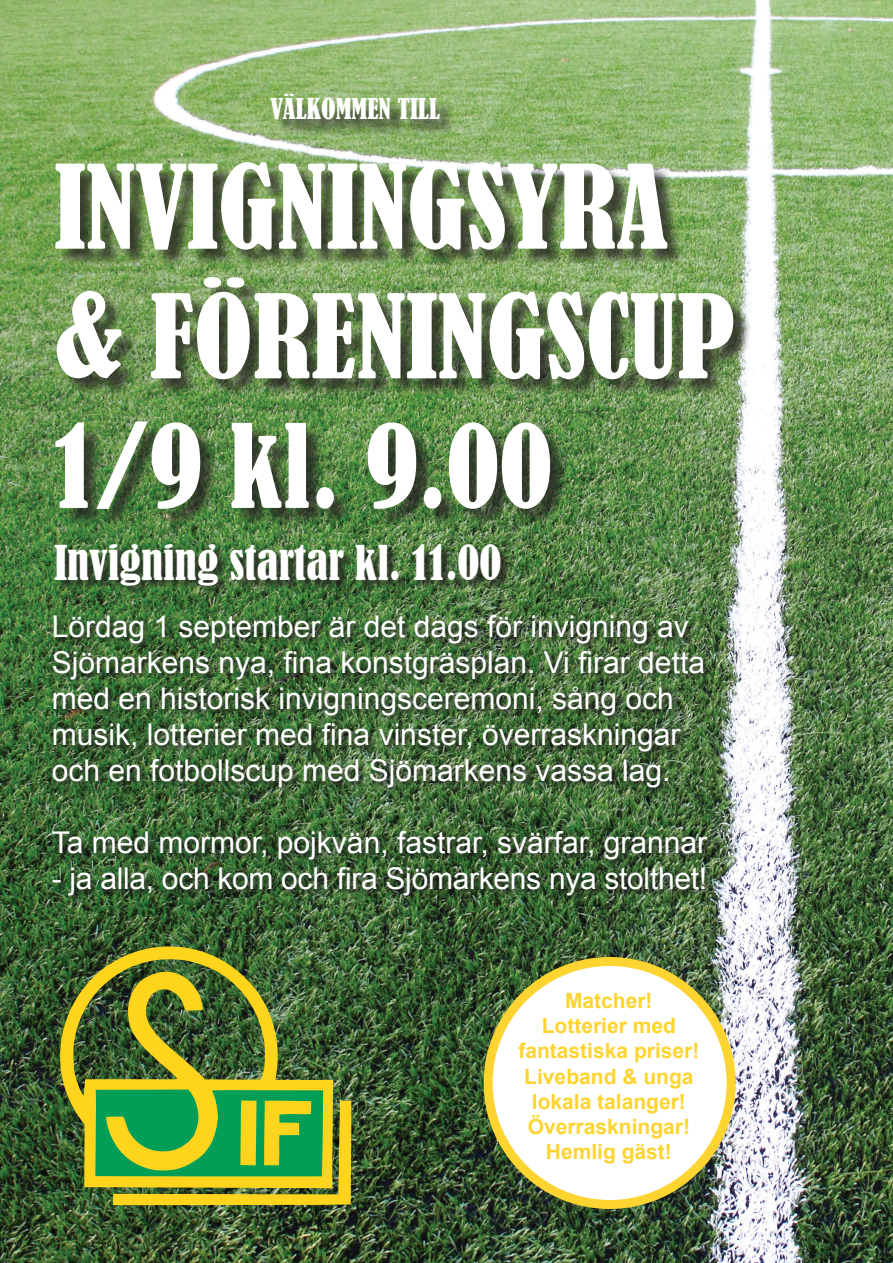
<style>
.page{position:relative;width:893px;height:1263px;background:#fff}
.page>*{position:absolute;margin:0;border:0;box-sizing:border-box;transform-origin:0 0}
.t1{font:condensed 108px/129.6px "Bernard";color:#fff}
.t2{font:condensed 45px "Bernard";color:#fff}
.t3{font:30px/36px "Arial";color:#fff}
.t4{font:condensed 27px "Bernard";color:#fff}
.t5{font:700 21px/25.2px "Arial";color:#fdd430;text-align:center}
</style>
<div class="page">
<img style="left:0;top:0;width:893px;height:1263px">
<div style="left:58px;top:96px;width:693px;height:431px;background:#231f20;opacity:.75"></div>
<div style="left:51px;top:615px;width:664px;height:287px;background:#231f20;opacity:.75"></div>
<div style="left:56px;top:545px;width:455px;height:50px;background:#231f20;opacity:.75"></div>
<div style="left:488px;top:961px;width:243px;height:243px;background:#fff;border-radius:50%"></div>
<div style="left:484px;top:957px;width:252px;height:252px;border:9px solid #fdd430;border-radius:50%"></div>
<img style="left:60px;top:940px;width:291px;height:265px">
<svg style="left:95px;top:1089px;width:228px;height:88px"></svg>
<p class="t4" style="left:270px;top:93px;width:172px">VÄLKOMMEN TILL</p>
<h1 class="t1" style="left:54px;top:144px;width:683px">INVIGNINGSYRA &amp; FÖRENINGSCUP<br>1/9 kl. 9.00</h1>
<h2 class="t2" style="left:54px;top:536px;width:449px">Invigning startar kl. 11.00</h2>
<p class="t3" style="left:52px;top:609px;width:655px">Lördag 1 september är det dags för invigning av Sjömarkens nya, fina konstgräsplan. Vi firar detta med en historisk invigningsceremoni, sång och musik, lotterier med fina vinster, överraskningar och en fotbollscup med Sjömarkens vassa lag.</p>
<p class="t3" style="left:52px;top:825px;width:657px">Ta med mormor, pojkvän, fastrar, svärfar, grannar</p>
<p class="t3" style="left:52px;top:861px;width:657px">- ja alla, och kom och fira Sjömarkens nya stolthet!</p>
<p class="t5" style="left:518px;top:988px;width:182px">Matcher!<br>Lotterier med fantastiska priser!<br>Liveband &amp; unga lokala talanger!<br>Överraskningar!<br>Hemlig gäst!</p>
</div>
